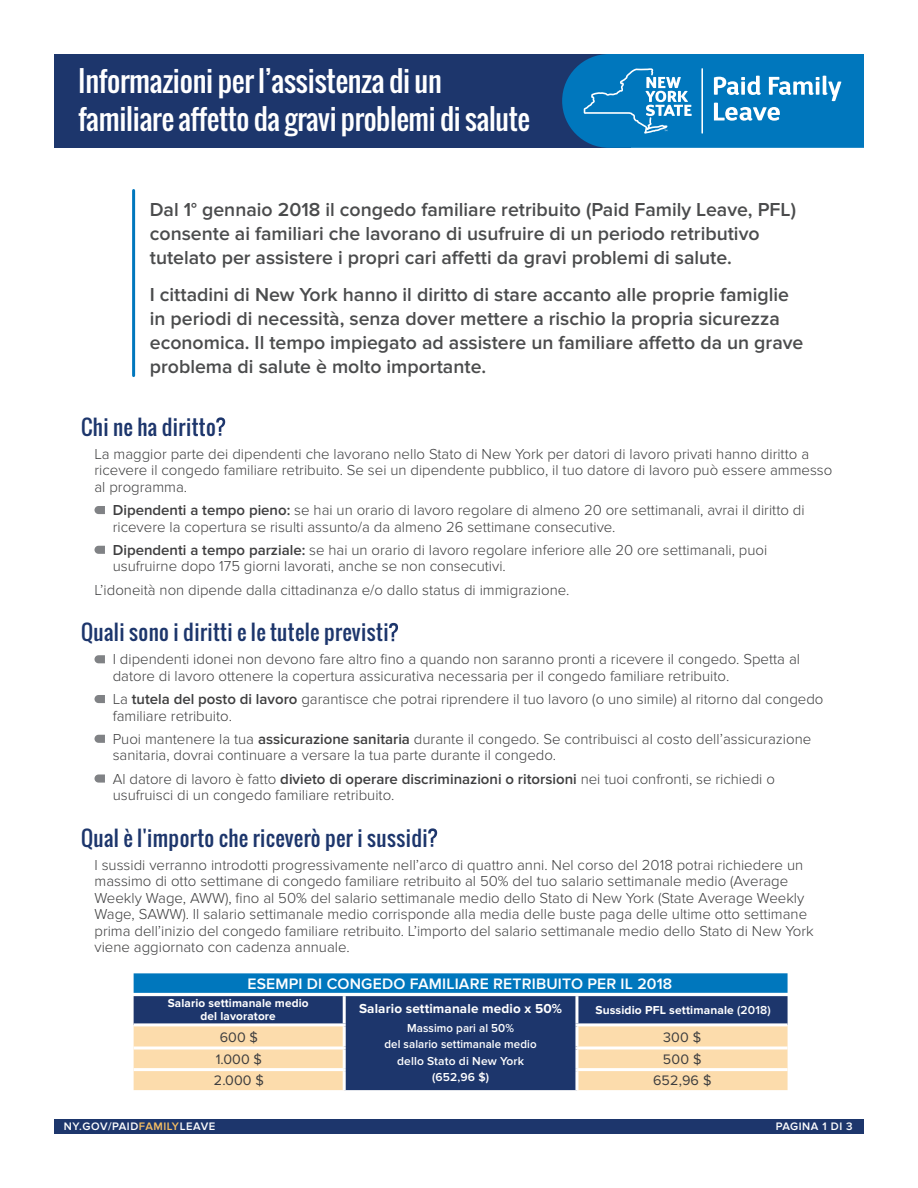
<style>
.page{position:relative;width:918px;height:1188px;background:#fff}
.page>*{position:absolute;margin:0;border:0;box-sizing:border-box;transform-origin:0 0}
.t1{font:28.5px/38.2px "Oswald";letter-spacing:-.01em;color:#fff}
.t2{font:21px "Oswald";letter-spacing:.02em;color:#1d366c}
.t3{font:600 19.5px/24px "Proxima Nova";color:#4b4c4d}
.t4{font:600 15.75px "Proxima Nova";letter-spacing:.01em;color:#fff}
.PFL_Body_Copy{font:300 15px/16.5px "Proxima Nova";color:#3e3e3f}
.t5{font:14.25px "Proxima Nova";letter-spacing:.01em;color:#3e3e3f}
.t6{font:700 13.5px "Proxima Nova";letter-spacing:.01em;color:#fff}
.t7{font:700 12px/13.5px "Proxima Nova";letter-spacing:.01em;color:#fff;text-align:center}
.t8{font:600 12px/16.5px "Proxima Nova";letter-spacing:.005em;color:#fff;text-align:center;scale:.96 1}
.t9{font:600 12px "Proxima Nova";letter-spacing:.005em;color:#fff}
.t10{font:600 11.25px "Proxima Nova";letter-spacing:.05em;color:#fff}
.s1{font-weight:600}
.s2{color:#f9c063}
</style>
<div class="page">
<svg style="left:216px;top:417px;width:9px;height:19px"></svg>
<svg style="left:94px;top:506px;width:11px;height:8px"></svg>
<svg style="left:94px;top:546px;width:11px;height:8px"></svg>
<svg style="left:389px;top:623px;width:9px;height:18px"></svg>
<svg style="left:94px;top:655px;width:11px;height:8px"></svg>
<svg style="left:94px;top:695px;width:11px;height:8px"></svg>
<svg style="left:94px;top:735px;width:11px;height:8px"></svg>
<svg style="left:94px;top:774px;width:11px;height:9px"></svg>
<svg style="left:428px;top:828px;width:9px;height:19px"></svg>
<div style="left:54px;top:1119px;width:810px;height:15px;background:#1d366c"></div>
<hr style="left:132px;top:190px;width:3px;height:186px;background:#0077bd">
<div style="left:134px;top:973px;width:654px;height:20px;background:#0077bd"></div>
<div style="left:134px;top:996px;width:654px;height:29px;background:#1d366c"></div>
<svg style="left:134px;top:1025px;width:654px;height:65px;background:#a69c94"></svg>
<hr style="left:343px;top:996px;width:3px;height:27px;background:#fff">
<hr style="left:575px;top:996px;width:3px;height:27px;background:#fff">
<hr style="left:134px;top:1023px;width:212px;height:3px;background:#fff">
<hr style="left:575px;top:1023px;width:213px;height:3px;background:#fff">
<hr style="left:343px;top:1026px;width:3px;height:21px;background:#fff">
<hr style="left:575px;top:1026px;width:3px;height:21px;background:#fff">
<hr style="left:134px;top:1047px;width:212px;height:3px;background:#fff">
<hr style="left:343px;top:1050px;width:3px;height:18px;background:#fff">
<hr style="left:575px;top:1047px;width:213px;height:3px;background:#fff">
<hr style="left:575px;top:1050px;width:3px;height:18px;background:#fff">
<hr style="left:134px;top:1068px;width:212px;height:3px;background:#fff">
<hr style="left:343px;top:1071px;width:3px;height:19px;background:#fff">
<hr style="left:575px;top:1068px;width:213px;height:3px;background:#fff">
<hr style="left:575px;top:1071px;width:3px;height:19px;background:#fff">
<div style="left:54px;top:54px;width:577px;height:94px;background:#1d366c"></div>
<svg style="left:562px;top:54px;width:302px;height:94px;background:#1981c0"></svg>
<hr style="left:701px;top:68px;width:2px;height:66px;background:#fff">
<p class="t1" style="left:78px;top:61px;width:453px">Informazioni per l’assistenza di un familiare affetto da gravi problemi di salute</p>
<p class="t3" style="left:150px;top:198px;width:648px">Dal 1° gennaio 2018 il congedo familiare retribuito (Paid Family Leave, PFL) consente ai familiari che lavorano di usufruire di un periodo retributivo tutelato per assistere i propri cari affetti da gravi problemi di salute.</p>
<p class="t3" style="left:150px;top:283px;width:655px">I cittadini di New York hanno il diritto di stare accanto alle proprie famiglie in periodi di necessità, senza dover mettere a rischio la propria sicurezza economica. Il tempo impiegato ad assistere un familiare affetto da un grave problema di salute è molto importante.</p>
<p class="t2" style="left:81px;top:411px;width:136px">Chi ne ha diritto</p>
<p class="PFL_Body_Copy" style="left:94px;top:446px;width:739px">La maggior parte dei dipendenti che lavorano nello Stato di New York per datori di lavoro privati hanno diritto a ricevere il congedo familiare retribuito. Se sei un dipendente pubblico, il tuo datore di lavoro può essere ammesso al programma.</p>
<p class="PFL_Body_Copy" style="left:113px;top:502px;width:693px"><span class="s1">Dipendenti a tempo pieno:</span> se hai un orario di lavoro regolare di almeno 20 ore settimanali, avrai il diritto di ricevere la copertura se risulti assunto/a da almeno 26 settimane consecutive.</p>
<p class="PFL_Body_Copy" style="left:113px;top:542px;width:656px"><span class="s1">Dipendenti a tempo parziale:</span> se hai un orario di lavoro regolare inferiore alle 20 ore settimanali, puoi usufruirne dopo 175 giorni lavorati, anche se non consecutivi.</p>
<p class="PFL_Body_Copy" style="left:94px;top:582px;width:476px">L’idoneità non dipende dalla cittadinanza e/o dallo status di immigrazione.</p>
<p class="t2" style="left:81px;top:616px;width:309px">Quali sono i diritti e le tutele previsti</p>
<p class="PFL_Body_Copy" style="left:113px;top:651px;width:689px">I dipendenti idonei non devono fare altro fino a quando non saranno pronti a ricevere il congedo. Spetta al datore di lavoro ottenere la copertura assicurativa necessaria per il congedo familiare retribuito.</p>
<p class="PFL_Body_Copy" style="left:113px;top:691px;width:712px">La <span class="s1">tutela del posto di lavoro</span> garantisce che potrai riprendere il tuo lavoro (o uno simile) al ritorno dal congedo familiare retribuito.</p>
<p class="PFL_Body_Copy" style="left:113px;top:731px;width:700px">Puoi mantenere la tua <span class="s1">assicurazione sanitaria</span> durante il congedo. Se contribuisci al costo dell’assicurazione sanitaria, dovrai continuare a versare la tua parte durante il congedo.</p>
<p class="PFL_Body_Copy" style="left:113px;top:771px;width:664px">Al datore di lavoro è fatto <span class="s1">divieto di operare discriminazioni o ritorsioni</span> nei tuoi confronti, se richiedi o usufruisci di un congedo familiare retribuito.</p>
<p class="t2" style="left:81px;top:822px;width:348px">Qual è l'importo che riceverò per i sussidi</p>
<p class="PFL_Body_Copy" style="left:94px;top:857px;width:721px">I sussidi verranno introdotti progressivamente nell’arco di quattro anni. Nel corso del 2018 potrai richiedere un massimo di otto settimane di congedo familiare retribuito al 50% del tuo salario settimanale medio (Average Weekly Wage, AWW), fino al 50% del salario settimanale medio dello Stato di New York (State Average Weekly Wage, SAWW). Il salario settimanale medio corrisponde alla media delle buste paga delle ultime otto settimane prima dell’inizio del congedo familiare retribuito. L’importo del salario settimanale medio dello Stato di New York viene aggiornato con cadenza annuale.</p>
<p class="t4" style="left:247px;top:974px;width:426px">ESEMPI DI CONGEDO FAMILIARE RETRIBUITO PER IL 2018</p>
<p class="t7" style="left:168px;top:996px;width:142px">Salario settimanale medio del lavoratore</p>
<p class="t6" style="left:359px;top:1001px;width:205px">Salario settimanale medio x 50%</p>
<p class="t8" style="left:385px;top:1020px;width:160px">Massimo pari al 50%<br>del salario settimanale medio dello Stato di New York</p>
<p class="t9" style="left:432px;top:1070px;width:58px">(652,96 $)</p>
<p class="t7" style="left:595px;top:1003px;width:177px">Sussidio PFL settimanale <span class="s1">(2018)</span></p>
<p class="t5" style="left:220px;top:1029px;width:40px">600 $</p>
<p class="t5" style="left:663px;top:1029px;width:40px">300 $</p>
<p class="t5" style="left:216px;top:1052px;width:48px">1.000 $</p>
<p class="t5" style="left:663px;top:1052px;width:40px">500 $</p>
<p class="t5" style="left:214px;top:1073px;width:51px">2.000 $</p>
<p class="t5" style="left:653px;top:1073px;width:60px">652,96 $</p>
<p class="t10" style="left:64px;top:1120px;width:153px">NY.GOV/PAID<span class="s2">FAMILY</span>LEAVE</p>
<p class="t10" style="left:776px;top:1120px;width:78px">PAGINA 1 DI 3</p>
</div>
